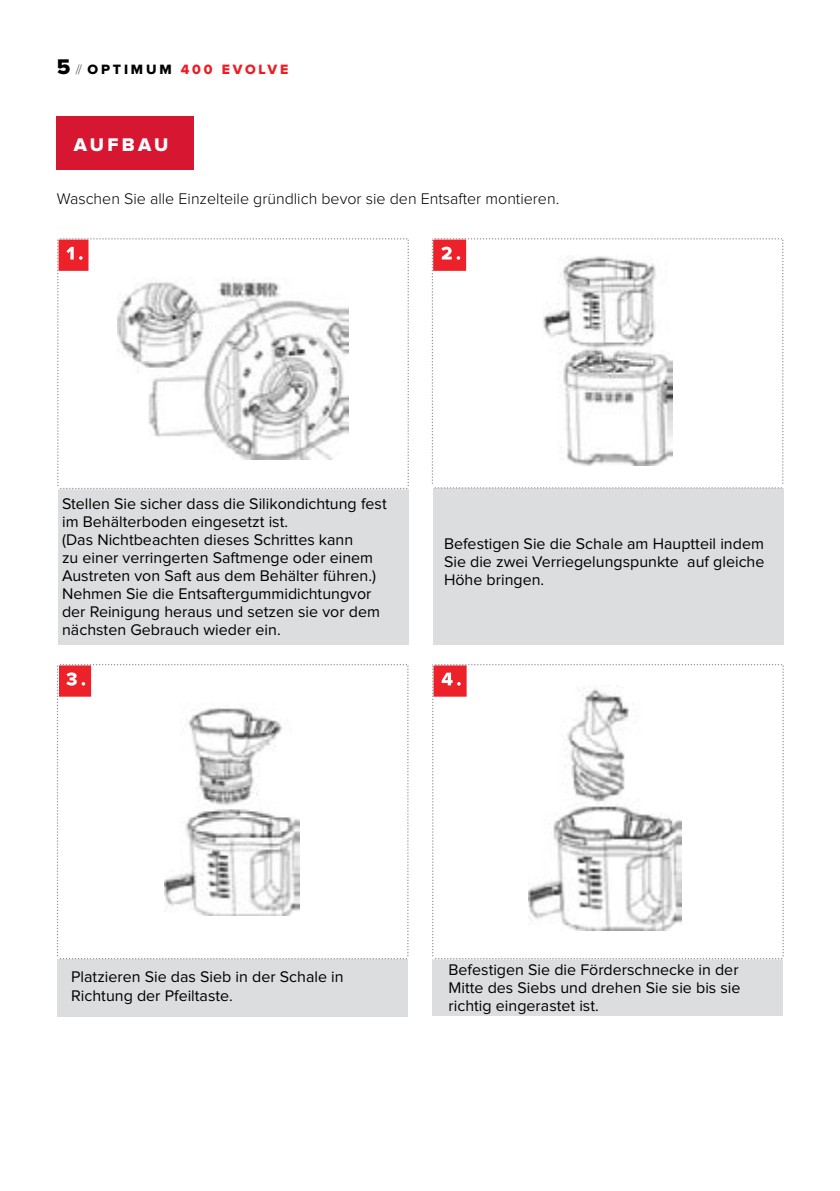
<style>
.page{position:relative;width:840px;height:1191px;background:#fff}
.page>*{position:absolute;margin:0;border:0;box-sizing:border-box;transform-origin:0 0}
.t1{font:19px "Proxima Nova Extrabld";letter-spacing:.18em;color:#fff}
.t2{font:16px/18px "Proxima Nova";color:#000}
.t3{font:300 16px "Proxima Nova";color:#000}
.t4{font:14px "Proxima Nova Extrabld";letter-spacing:.2em;color:#ed1d24}
.s1{font-size:22px;color:#000}
.s2{font-family:"Proxima Nova";font-weight:100;color:#000}
.s3{color:#000}
</style>
<div class="page">
<div style="left:57px;top:116px;width:137px;height:54px;background:#d71731"></div>
<div style="left:432px;top:958px;width:350px;height:58px;background:#dcddde"></div>
<div style="left:57px;top:959px;width:350px;height:57px;background:#dcddde"></div>
<div style="left:58px;top:488px;width:350px;height:156px;background:#dcddde"></div>
<div style="left:432px;top:488px;width:350px;height:156px;background:#dcddde"></div>
<svg style="left:432px;top:664px;width:352px;height:296px"></svg>
<svg style="left:57px;top:664px;width:351px;height:295px"></svg>
<svg style="left:57px;top:238px;width:352px;height:252px"></svg>
<svg style="left:431px;top:238px;width:352px;height:250px"></svg>
<img style="left:117px;top:278px;width:231px;height:181px">
<img style="left:542px;top:256px;width:130px;height:210px">
<p class="t4" style="left:57px;top:63px;width:233px"><span class="s1">5</span> <span class="s2">//</span> <span class="s3">OPTIMUM</span> 400 EVOLVE</p>
<p class="t1" style="left:74px;top:136px;width:96px">AUFBAU</p>
<p class="t3" style="left:57px;top:190px;width:503px">Waschen Sie alle Einzelteile gründlich bevor sie den Entsafter montieren.</p>
<p class="t2" style="left:62px;top:494px;width:326px">Stellen Sie sicher dass die Silikondichtung fest im Behälterboden eingesetzt ist.<br>(Das Nichtbeachten dieses Schrittes kann<br>zu einer verringerten Saftmenge oder einem Austreten von Saft aus dem Behälter führen.)<br>Nehmen Sie die Entsaftergummidichtungvor der Reinigung heraus und setzen sie vor dem nächsten Gebrauch wieder ein.</p>
<p class="t2" style="left:444px;top:535px;width:322px;text-align:justify">Befestigen Sie die Schale am Hauptteil indem Sie die zwei Verriegelungspunkte auf gleiche Höhe bringen.</p>
<p class="t2" style="left:71px;top:968px;width:274px">Platzieren Sie das Sieb in der Schale in<br>Richtung der Pfeiltaste.</p>
<p class="t2" style="left:448px;top:960px;width:293px">Befestigen Sie die Förderschnecke in der<br>Mitte des Siebs und drehen Sie sie bis sie richtig eingerastet ist.</p>
</div>
